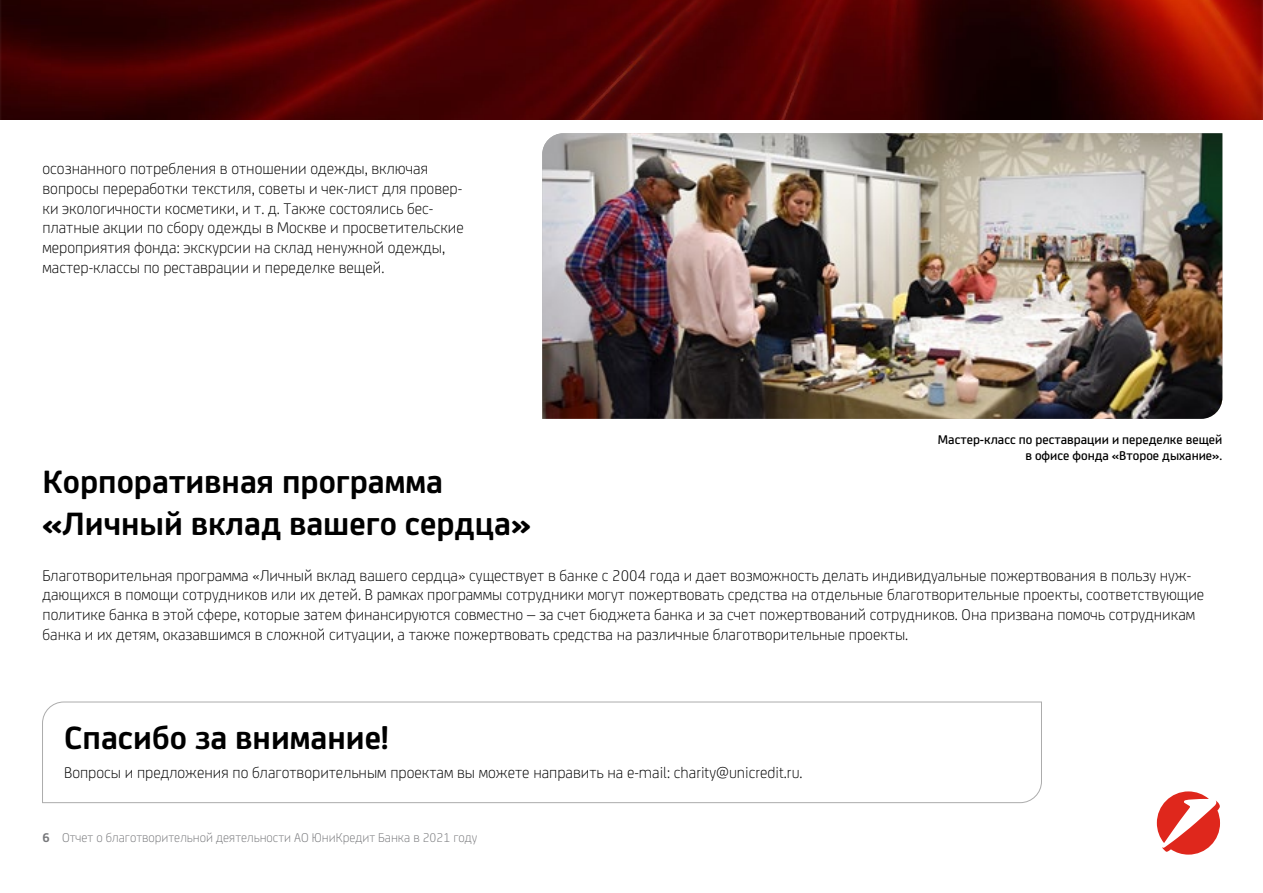
<style>
.page{position:relative;width:1263px;height:893px;background:#fff}
.page>*{position:absolute;margin:0;border:0;box-sizing:border-box;transform-origin:0 0}
.t1{font:700 34.5px/41.4px "Uni Credit CY";color:#000}
.t2{font:300 16.5px/19.8px "Uni Credit CY";color:#000}
.t3{font:500 13.5px/16.2px "Uni Credit CY";color:#000;text-align:right}
.t4{font:300 13.5px "Uni Credit CY";color:#77787b}
.s1{font-weight:700}
</style>
<div class="page">
<img style="left:0;top:0;width:1263px;height:119px">
<svg style="left:1157px;top:791px;width:63px;height:64px"></svg>
<img style="left:542px;top:133px;width:680px;height:286px">
<svg style="left:42px;top:701px;width:1000px;height:102px"></svg>
<p class="t2" style="left:43px;top:158px;width:423px">осознанного потребления в отношении одежды, включая вопросы переработки текстиля, советы и чек-лист для провер&shy;ки экологичности косметики, и т. д. Также состоялись бес&shy;платные акции по сбору одежды в Москве и просветительские мероприятия фонда: экскурсии на склад ненужной одежды, мастер-классы по реставрации и переделке вещей.</p>
<h1 class="t1" style="left:43px;top:459px;width:490px">Корпоративная программа «Личный вклад вашего сердца»</h1>
<p class="t3" style="left:938px;top:431px;width:286px">Мастер-класс по реставрации и переделке вещей в офисе фонда «Второе дыхание».</p>
<p class="t2" style="left:43px;top:564px;width:1163px">Благотворительная программа «Личный вклад вашего сердца» существует в банке с 2004 года и дает возможность делать индивидуальные пожертвования в пользу нуж&shy;дающихся в помощи сотрудников или их детей. В рамках программы сотрудники могут пожертвовать средства на отдельные благотворительные проекты, соответствующие политике банка в этой сфере, которые затем финансируются совместно – за счет бюджета банка и за счет пожертвований сотрудников. Она призвана помочь сотрудникам банка и их детям, оказавшимся в сложной ситуации, а также пожертвовать средства на различные благотворительные проекты.</p>
<h1 class="t1" style="left:64px;top:715px;width:326px">Спасибо за внимание!</h1>
<p class="t2" style="left:64px;top:761px;width:740px">Вопросы и предложения по благотворительным проектам вы можете направить на e-mail: charity@unicredit.ru.</p>
<p class="t4" style="left:43px;top:828px;width:436px"><span class="s1">6</span> Отчет о благотворительной деятельности АО ЮниКредит Банка в 2021 году</p>
</div>
